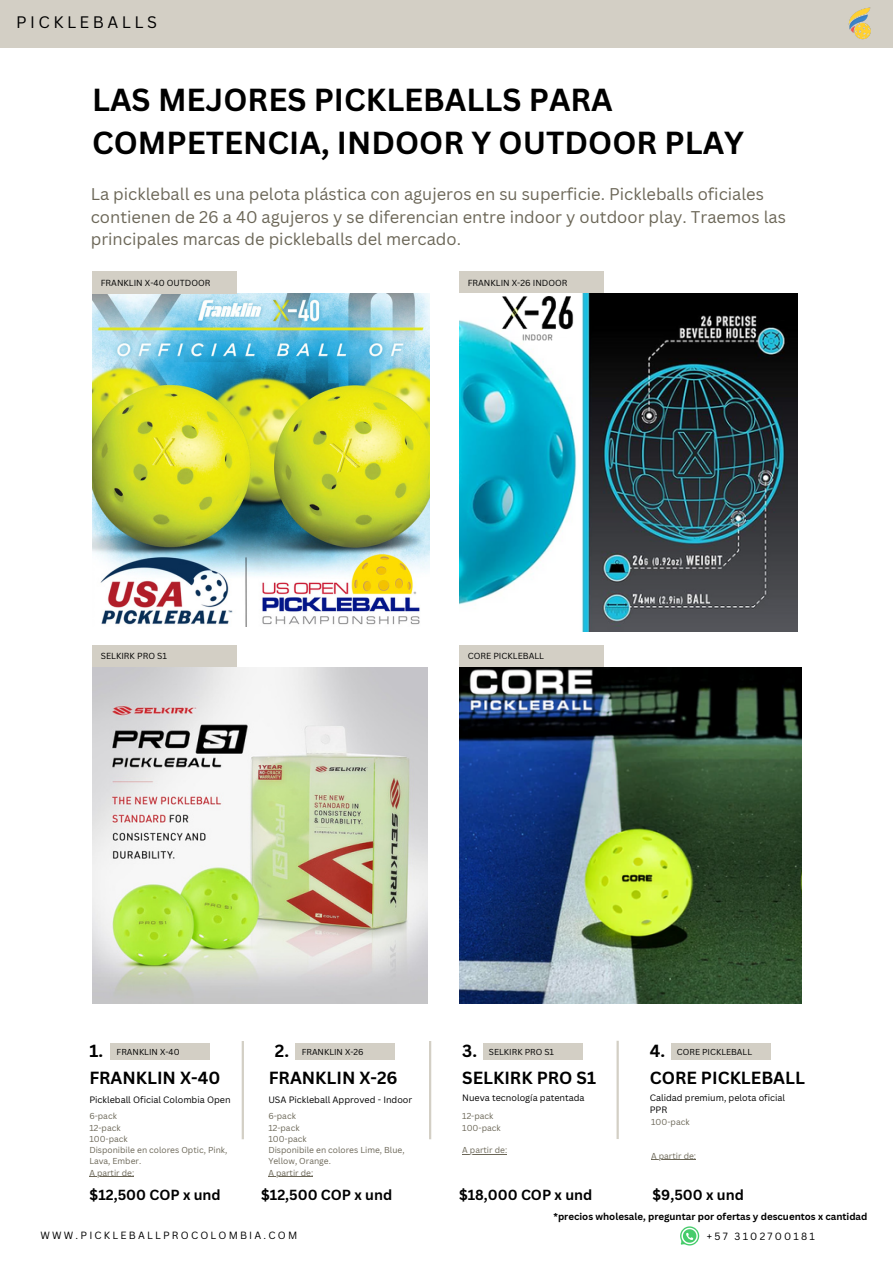
<style>
.page{position:relative;width:893px;height:1264px;background:#fff}
.page>*{position:absolute;margin:0;border:0;box-sizing:border-box;transform-origin:0 0}
.t1{font:700 31.05px/42.8px "Canva Sans";color:#000}
.t2{font:700 17.1px "Canva Sans";color:#000}
.t3{font:16.5px/22.5px "Canva Sans";color:#6b6657}
.t4{font:16.2px "Canva Sans";letter-spacing:.215em;color:#000}
.t5{font:700 14.25px "Canva Sans";color:#000}
.t6{font:10.2px "Canva Sans";letter-spacing:.215em;color:#000}
.t7{font:700 9.75px "Canva Sans";color:#000}
.t8{font:9px/12px "Canva Sans";color:#000}
.t9{font:8.55px "Canva Sans";color:#000}
.t10{font:8.4px/11.2px "Canva Sans";color:#6b6657}
.t11{font:8.4px "Canva Sans";color:#000}
</style>
<div class="page">
<hr style="left:242px;top:1040px;width:2px;height:99px;background:#d3cfc5">
<hr style="left:429px;top:1040px;width:2px;height:99px;background:#d3cfc5">
<hr style="left:616px;top:1040px;width:2px;height:98px;background:#d3cfc5">
<img style="left:92px;top:294px;width:338px;height:333px">
<div style="left:0;top:0;width:892px;height:48px;background:#d3cfc5"></div>
<div style="left:111px;top:1043px;width:99px;height:16px;background:#d3cfc5"></div>
<div style="left:92px;top:645px;width:145px;height:22px;background:#d3cfc5"></div>
<div style="left:483px;top:1043px;width:99px;height:16px;background:#d3cfc5"></div>
<div style="left:296px;top:1043px;width:99px;height:16px;background:#d3cfc5"></div>
<div style="left:459px;top:645px;width:144px;height:22px;background:#d3cfc5"></div>
<div style="left:459px;top:272px;width:144px;height:22px;background:#d3cfc5"></div>
<div style="left:671px;top:1043px;width:99px;height:16px;background:#d3cfc5"></div>
<img style="left:848px;top:7px;width:23px;height:33px">
<div style="left:92px;top:272px;width:145px;height:22px;background:#d3cfc5"></div>
<img style="left:459px;top:294px;width:338px;height:337px">
<img style="left:473px;top:294px;width:133px;height:47px">
<div style="left:769px;top:296px;width:27px;height:24px;background:#000"></div>
<img style="left:92px;top:667px;width:335px;height:336px">
<img style="left:459px;top:667px;width:342px;height:336px">
<hr style="left:89px;top:1176px;width:45px;height:1px;background:#6b6657">
<hr style="left:651px;top:1159px;width:45px;height:1px;background:#6b6657">
<hr style="left:268px;top:1176px;width:45px;height:1px;background:#6b6657">
<hr style="left:462px;top:1153px;width:45px;height:1px;background:#6b6657">
<svg style="left:680px;top:1226px;width:19px;height:19px"></svg>
<p class="t4" style="left:16px;top:11px;width:142px">PICKLEBALLS</p>
<p class="t1" style="left:92px;top:78px;width:653px">LAS MEJORES PICKLEBALLS PARA<br>COMPETENCIA, INDOOR Y OUTDOOR PLAY</p>
<h2 class="t3" style="left:91px;top:182px;width:696px">La pickleball es una pelota plástica con agujeros en su superficie. Pickleballs oficiales contienen de 26 a 40 agujeros y se diferencian entre indoor y outdoor play. Traemos las principales marcas de pickleballs del mercado.</h2>
<p class="t9" style="left:101px;top:277px;width:111px">FRANKLIN X-40 OUTDOOR</p>
<h1 class="t9" style="left:101px;top:650px;width:68px">SELKIRK PRO S1</h1>
<p class="t9" style="left:467px;top:277px;width:101px">FRANKLIN X-26 INDOOR</p>
<p class="t9" style="left:467px;top:650px;width:78px">CORE PICKLEBALL</p>
<p class="t2" style="left:89px;top:1038px;width:15px">1.</p>
<p class="t11" style="left:117px;top:1046px;width:64px">FRANKLIN X-40</p>
<p class="t2" style="left:275px;top:1038px;width:16px">2.</p>
<h4 class="t2" style="left:462px;top:1038px;width:16px">3.</h4>
<p class="t11" style="left:301px;top:1046px;width:63px">FRANKLIN X-26</p>
<p class="t11" style="left:489px;top:1046px;width:67px">SELKIRK PRO S1</p>
<p class="t2" style="left:649px;top:1038px;width:17px">4.</p>
<p class="t11" style="left:677px;top:1046px;width:77px">CORE PICKLEBALL</p>
<p class="t2" style="left:89px;top:1065px;width:132px">FRANKLIN X-40</p>
<p class="t8" style="left:89px;top:1093px;width:143px">Pickleball Oficial Colombia Open</p>
<p class="t10" style="left:89px;top:1110px;width:29px">6-pack</p>
<p class="t10" style="left:89px;top:1121px;width:33px">12-pack</p>
<p class="t10" style="left:89px;top:1132px;width:40px">100-pack</p>
<p class="t10" style="left:89px;top:1144px;width:139px">Disponibile en colores Optic, Pink,<br>Lava, Ember.</p>
<h5 class="t10" style="left:89px;top:1166px;width:46px">A partir de:</h5>
<h2 class="t5" style="left:90px;top:1184px;width:133px">$12,500 COP x und</h2>
<p class="t2" style="left:269px;top:1065px;width:130px">FRANKLIN X-26</p>
<p class="t8" style="left:268px;top:1093px;width:145px">USA Pickleball Approved - Indoor</p>
<p class="t10" style="left:268px;top:1110px;width:29px">6-pack</p>
<p class="t10" style="left:268px;top:1121px;width:33px">12-pack</p>
<h2 class="t10" style="left:268px;top:1132px;width:40px">100-pack</h2>
<p class="t10" style="left:268px;top:1144px;width:138px">Disponibile en colores Lime, Blue,<br>Yellow, Orange.</p>
<h2 class="t10" style="left:268px;top:1166px;width:46px">A partir de:</h2>
<p class="t5" style="left:261px;top:1184px;width:133px">$12,500 COP x und</p>
<h2 class="t2" style="left:462px;top:1065px;width:135px">SELKIRK PRO S1</h2>
<p class="t8" style="left:462px;top:1091px;width:124px">Nueva tecnología patentada</p>
<p class="t10" style="left:462px;top:1110px;width:33px">12-pack</p>
<p class="t10" style="left:462px;top:1121px;width:40px">100-pack</p>
<h5 class="t10" style="left:462px;top:1144px;width:46px">A partir de:</h5>
<p class="t5" style="left:459px;top:1184px;width:135px">$18,000 COP x und</p>
<p class="t2" style="left:649px;top:1065px;width:157px">CORE PICKLEBALL</p>
<h2 class="t8" style="left:649px;top:1091px;width:137px">Calidad premium, pelota oficial<br>PPR</h2>
<h5 class="t10" style="left:651px;top:1116px;width:40px">100-pack</h5>
<h6 class="t10" style="left:651px;top:1149px;width:46px">A partir de:</h6>
<h2 class="t5" style="left:652px;top:1184px;width:93px">$9,500 x und</h2>
<p class="t7" style="left:553px;top:1209px;width:315px">*precios wholesale, preguntar por ofertas y descuentos x cantidad</p>
<h5 class="t6" style="left:40px;top:1228px;width:258px">WWW.PICKLEBALLPROCOLOMBIA.COM</h5>
<p class="t6" style="left:706px;top:1229px;width:109px">+57 3102700181</p>
</div>
